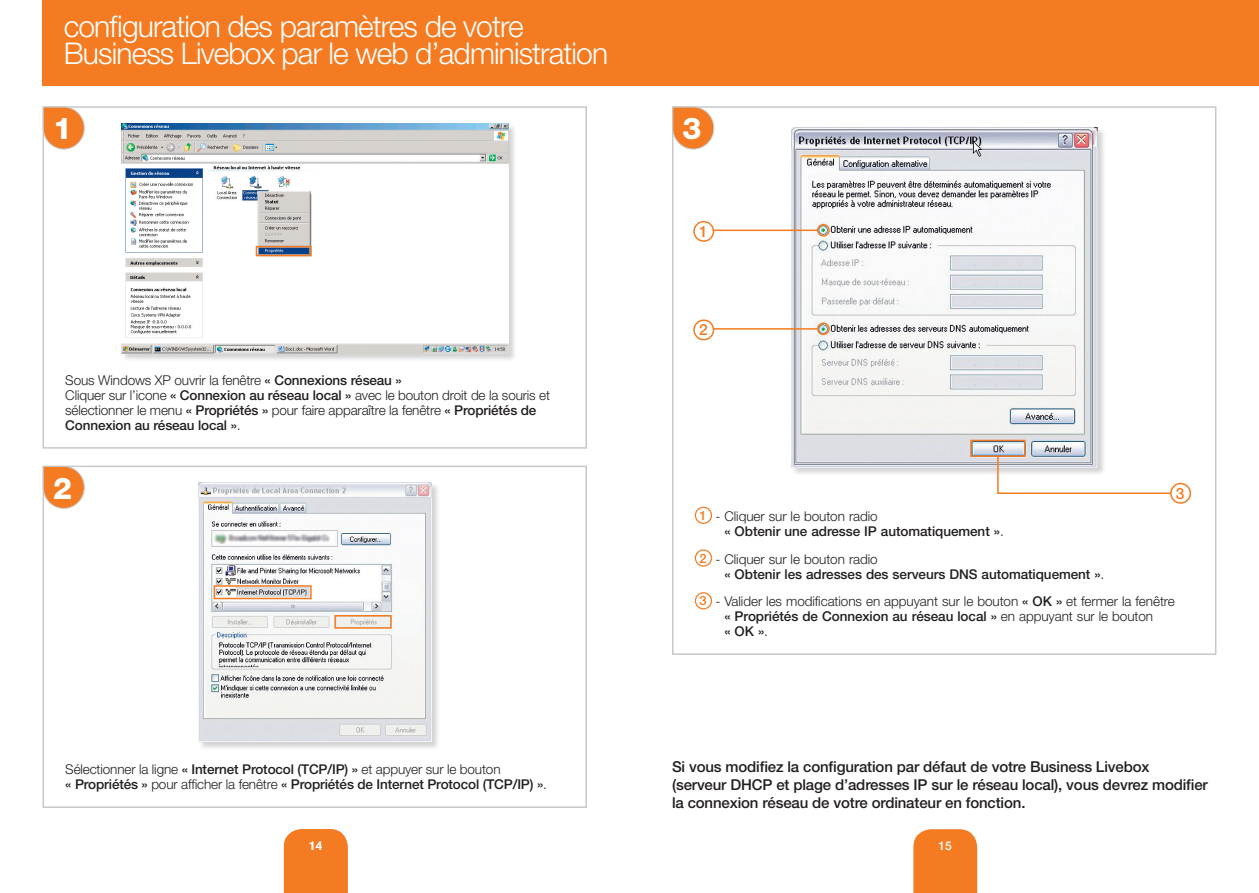
<style>
.page{position:relative;width:1259px;height:893px;background:#fff}
.page>*{position:absolute;margin:0;border:0;box-sizing:border-box;transform-origin:0 0}
.t1{font:300 30px/27px "Helvetica Neue LT";letter-spacing:-.03em;color:#fff}
.t2{font:800 30px "Helvetica Neue LT";color:#fff}
.Texte{font:500 15.6px "Helvetica Neue LT";color:#f47b21}
.t3{font:500 15px/18px "Helvetica Neue LT";letter-spacing:-.01em;color:#231f20}
.Texte-2{font:500 13.5px/15px "Helvetica Neue LT";letter-spacing:-.005em;color:#231f20}
.Texte-3{font:300 13.5px/15px "Helvetica Neue LT";letter-spacing:-.01em;color:#231f20}
.t4{font:500 12.75px "Helvetica Neue LT";color:#f47b21}
.t5{font:500 12px "Helvetica Neue LT";color:#fff}
.s1{font-weight:500}
.s2{font-weight:300}
</style>
<div class="page">
<div style="left:284px;top:829px;width:64px;height:64px;background:#f47b21"></div>
<div style="left:43px;top:0;width:1216px;height:85px;background:#f47b21"></div>
<div style="left:913px;top:829px;width:64px;height:64px;background:#f47b21"></div>
<div style="left:121px;top:123px;width:396px;height:240px;background:#231f20;opacity:.2"></div>
<img style="left:121px;top:123px;width:387px;height:231px">
<div style="left:198px;top:482px;width:242px;height:269px;background:#231f20;opacity:.2"></div>
<img style="left:198px;top:483px;width:233px;height:259px">
<div style="left:791px;top:127px;width:315px;height:349px;background:#231f20;opacity:.2"></div>
<img style="left:791px;top:128px;width:306px;height:339px">
<div style="left:43px;top:106px;width:544px;height:343px;border:2px solid #c7c8ca"></div>
<svg style="left:43px;top:106px;width:42px;height:44px;background:#f19754"></svg>
<div style="left:43px;top:466px;width:544px;height:342px;border:2px solid #c7c8ca"></div>
<svg style="left:43px;top:466px;width:42px;height:43px;background:#f19551"></svg>
<div style="left:695px;top:507px;width:17px;height:17px;border:1px solid #f47b21;border-radius:50%"></div>
<div style="left:695px;top:549px;width:17px;height:18px;border:1px solid #f47b21;border-radius:50%"></div>
<div style="left:695px;top:592px;width:17px;height:17px;border:1px solid #f47b21;border-radius:50%"></div>
<div style="left:672px;top:106px;width:544px;height:549px;border:2px solid #c7c8ca"></div>
<svg style="left:672px;top:106px;width:42px;height:44px;background:#f09653"></svg>
<div style="left:693px;top:319px;width:21px;height:21px;border:2px solid #f47b21;border-radius:50%"></div>
<hr style="left:714px;top:328px;width:103px;height:2px;background:#f47b21">
<div style="left:693px;top:221px;width:21px;height:21px;border:2px solid #f47b21;border-radius:50%"></div>
<hr style="left:714px;top:230px;width:104px;height:1px;background:#f47b21">
<div style="left:1170px;top:483px;width:21px;height:21px;border:2px solid #f47b21;border-radius:50%"></div>
<div style="left:817px;top:224px;width:12px;height:13px;border:2px solid #f47b21;border-radius:50%"></div>
<div style="left:817px;top:322px;width:12px;height:13px;border:2px solid #f47b21;border-radius:50%"></div>
<div style="left:970px;top:440px;width:55px;height:17px;border:2px solid #f47b21"></div>
<svg style="left:996px;top:455px;width:176px;height:40px"></svg>
<div style="left:256px;top:246px;width:56px;height:10px;border:2px solid #f47b21"></div>
<div style="left:214px;top:585px;width:98px;height:14px;border:2px solid #f47b21"></div>
<div style="left:334px;top:615px;width:58px;height:14px;border:2px solid #f47b21"></div>
<p class="t1" style="left:64px;top:12px;width:546px">configuration des paramètres de votre<br>Business Livebox par le web d’administration</p>
<p class="t2" style="left:53px;top:111px;width:20px">1</p>
<p class="Texte-3" style="left:65px;top:372px;width:338px">Sous Windows XP ouvrir la fenêtre <span class="s1">« Connexions réseau »</span></p>
<p class="Texte-3" style="left:65px;top:387px;width:486px">Cliquer sur l’icone <span class="s1">« Connexion au réseau local »</span> avec le bouton droit de la souris et sélectionner le menu <span class="s1">« Propriétés »</span> pour faire apparaître la fenêtre <span class="s1">« Propriétés de<br>Connexion au réseau local »</span>.</p>
<p class="t2" style="left:53px;top:470px;width:20px">2</p>
<p class="Texte-2" style="left:65px;top:762px;width:483px"><span class="s2">Sélectionner la ligne</span> « Internet Protocol (TCP/IP) » <span class="s2">et appuyer sur le bouton<br></span>« Propriétés » <span class="s2">pour afficher la fenêtre</span> « Propriétés de Internet Protocol (TCP/IP) »<span class="s2">.</span></p>
<p class="t2" style="left:682px;top:111px;width:20px">3</p>
<p class="Texte" style="left:699px;top:222px;width:10px">1</p>
<p class="Texte" style="left:699px;top:320px;width:10px">2</p>
<p class="Texte" style="left:1176px;top:484px;width:10px">3</p>
<p class="t4" style="left:699px;top:508px;width:9px">1</p>
<p class="Texte-2" style="left:724px;top:508px;width:281px;text-indent:-9px"><span class="s2">- Cliquer sur le bouton radio<br></span>« Obtenir une adresse IP automatiquement »<span class="s2">.</span></p>
<p class="t4" style="left:699px;top:550px;width:9px">2</p>
<p class="Texte-2" style="left:724px;top:551px;width:381px;text-indent:-9px"><span class="s2">- Cliquer sur le bouton radio<br></span>« O btenir les adresses des serveurs DNS automatiquement »<span class="s2">.</span></p>
<p class="t4" style="left:699px;top:593px;width:9px">3</p>
<p class="Texte-3" style="left:715px;top:594px;width:320px">- Valider les modifications en appuyant sur le bouton <span class="s1">« OK</span></p>
<p class="Texte-2" style="left:724px;top:594px;width:452px;text-indent:331px">» <span class="s2">et fermer la fenêtre </span>« Propriétés de Connexion au réseau local » <span class="s2">en appuyant sur le bouton<br></span>« OK</p>
<p class="Texte-2" style="left:758px;top:624px;width:11px">»<span class="s2">.</span></p>
<p class="t3" style="left:672px;top:757px;width:537px">Si vous modifiez la configuration par défaut de votre Business Livebox<br>(serveur DHCP et plage d’adresses IP sur le réseau local), vous devrez modifier la connexion réseau de votre ordinateur en fonction.</p>
<p class="t5" style="left:309px;top:839px;width:15px">14</p>
<p class="t5" style="left:938px;top:839px;width:15px">15</p>
</div>
